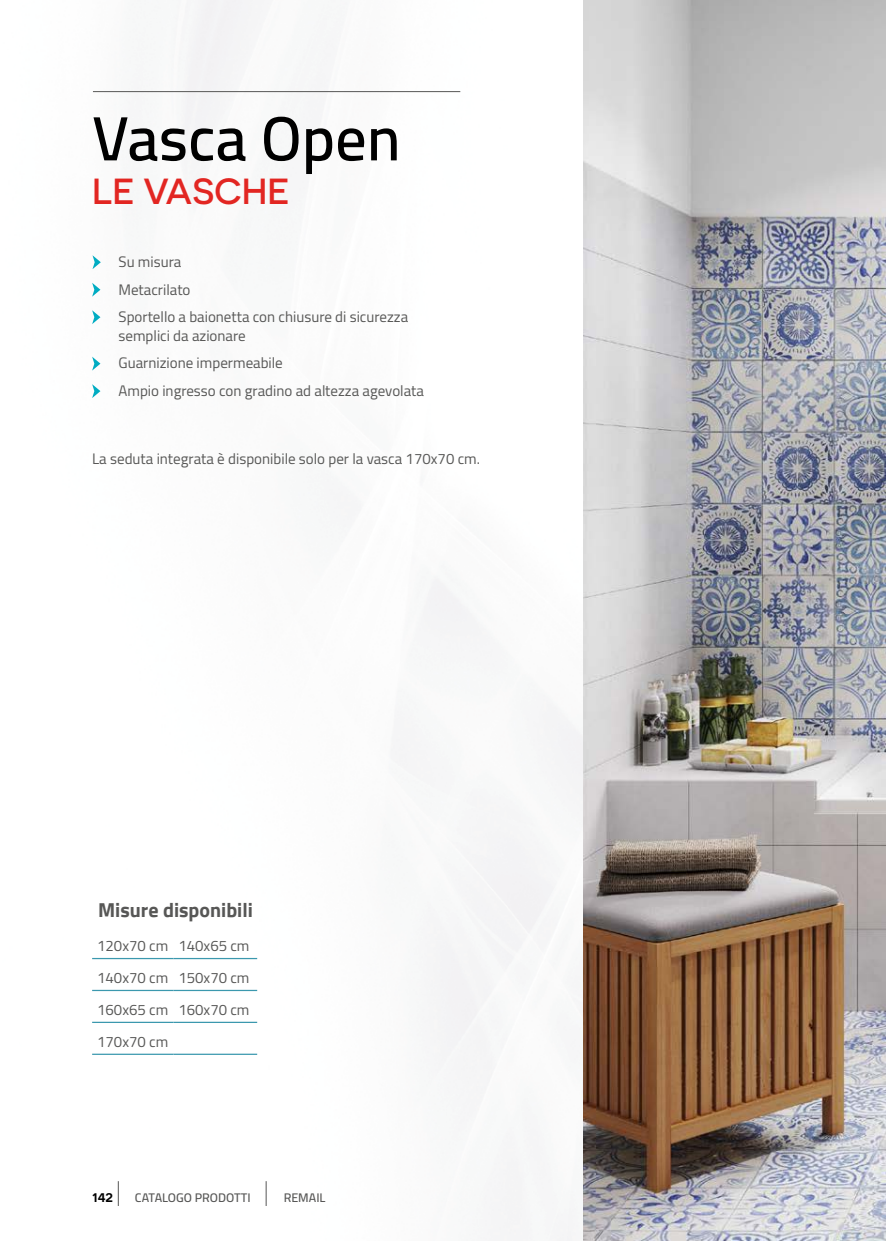
<style>
.page{position:relative;width:886px;height:1241px;background:#fff}
.page>*{position:absolute;margin:0;border:0;box-sizing:border-box;transform-origin:0 0}
.t1{font:600 62.5px "Cairo";color:#000}
.t2{font:500 36.25px "Novecentosanswide";color:#e22622}
.t3{font:700 20px "Cairo";color:#575756}
.t4{font:15px/27.5px "Cairo";color:#575756}
.t5{font:600 12.5px "Cairo";color:#575756}
.t6{font:600 12.5px "Novecentosanswide";color:#000}
</style>
<div class="page">
<img style="left:92px;top:0;width:491px;height:1240px">
<svg style="left:118px;top:1180px;width:1px;height:25px"></svg>
<svg style="left:266px;top:1180px;width:1px;height:25px"></svg>
<hr style="left:93px;top:91px;width:367px;height:1px;background:#575756">
<hr style="left:92px;top:989px;width:81px;height:1px;background:#3b98ae">
<hr style="left:92px;top:1021px;width:81px;height:1px;background:#3b98ae">
<hr style="left:92px;top:1053px;width:81px;height:1px;background:#3b98ae">
<hr style="left:173px;top:989px;width:84px;height:1px;background:#3b98ae">
<hr style="left:173px;top:1021px;width:84px;height:1px;background:#3b98ae">
<hr style="left:173px;top:1053px;width:84px;height:1px;background:#3b98ae">
<hr style="left:92px;top:957px;width:81px;height:2px;background:#3b98ae">
<hr style="left:173px;top:957px;width:84px;height:2px;background:#3b98ae">
<img style="left:583px;top:0;width:303px;height:1240px">
<svg style="left:92px;top:255px;width:9px;height:14px"></svg>
<svg style="left:92px;top:283px;width:8px;height:13px"></svg>
<svg style="left:92px;top:356px;width:8px;height:14px"></svg>
<svg style="left:92px;top:310px;width:8px;height:14px"></svg>
<svg style="left:92px;top:384px;width:8px;height:14px"></svg>
<h1 class="t1" style="left:92px;top:85px;width:310px">Vasca Open</h1>
<h2 class="t2" style="left:92px;top:170px;width:199px">LE VASCHE</h2>
<p class="t4" style="left:119px;top:248px;width:291px">Su misura<br>Metacrilato<br>Sportello a baionetta con chiusure di sicurezza</p>
<p class="t4" style="left:119px;top:321px;width:307px">semplici da azionare<br>Guarnizione impermeabile<br>Ampio ingresso con gradino ad altezza agevolata</p>
<p class="t4" style="left:92px;top:444px;width:389px">La seduta integrata è disponibile solo per la vasca 170x70 cm.</p>
<h3 class="t3" style="left:98px;top:897px;width:156px">Misure disponibili</h3>
<p class="t4" style="left:97px;top:929px;width:154px;line-height:31.9px;text-align:justify">120x70 cm 140x65 cm 140x70 cm 150x70 cm 160x65 cm 160x70 cm 170x70 cm</p>
<p class="t6" style="left:92px;top:1189px;width:22px">142</p>
<p class="t5" style="left:135px;top:1186px;width:117px">CATALOGO PRODOTTI</p>
<p class="t5" style="left:284px;top:1186px;width:43px">REMAIL</p>
</div>
